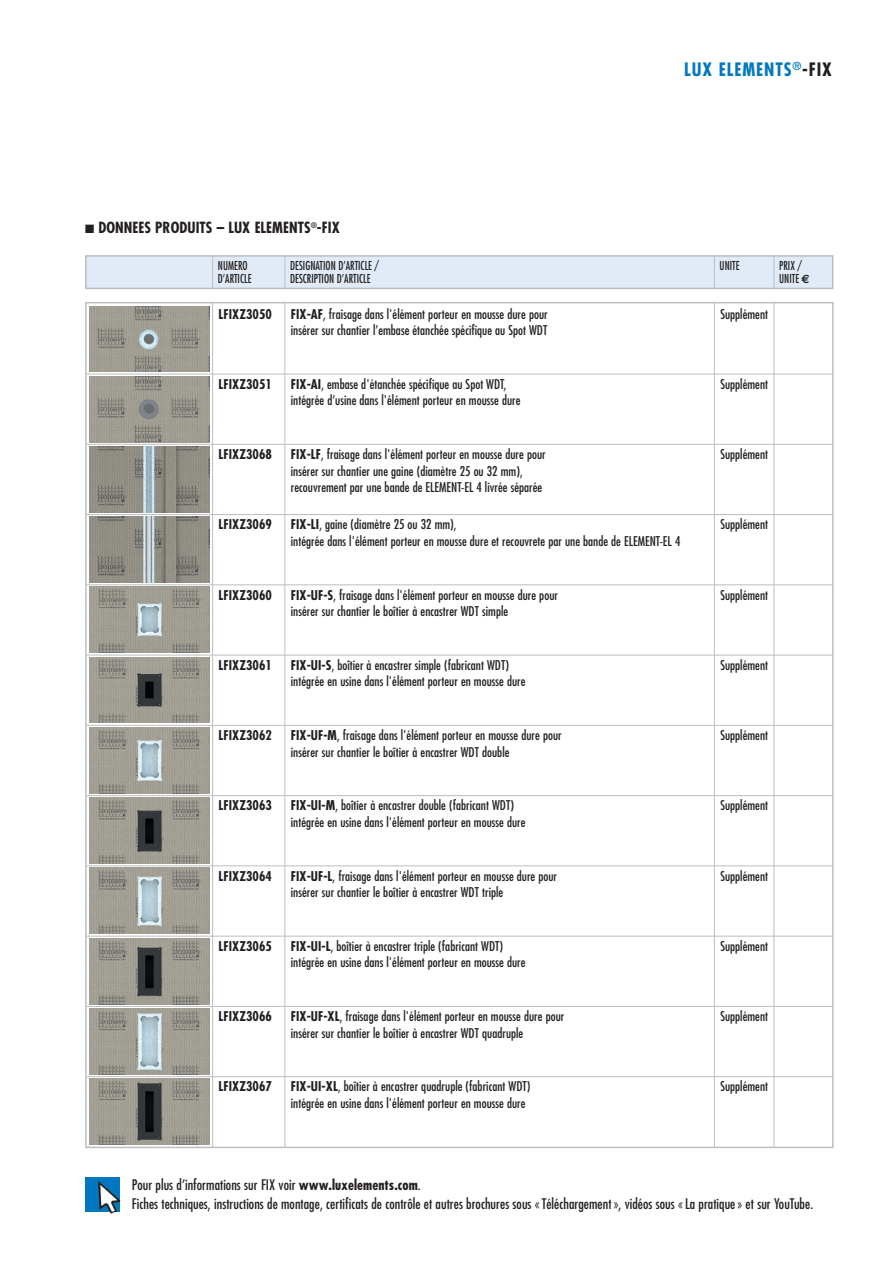
<style>
.page{position:relative;width:893px;height:1263px;background:#fff}
.page>*{position:absolute;margin:0;border:0;box-sizing:border-box;transform-origin:0 0}
.t1{font:700 condensed 18px "Futura";letter-spacing:.05em;color:#0078c0}
.t2{font:700 condensed 15px "Futura";letter-spacing:.005em;color:#231f20}
.t3{font:condensed 14.25px/18.8px "Futura";letter-spacing:.005em;color:#231f20}
.t4{font:condensed 13.2px/16.5px "Futura";letter-spacing:.005em;color:#231f20}
.t5{font:700 condensed 13.2px "Futura";letter-spacing:.005em;color:#231f20}
.t6{font:condensed 12px "Futura";letter-spacing:.005em;color:#231f20;scale:.9 1}
.s1{color:#231f20}
.s2{font-family:"Euro Sans";font-weight:700;font-stretch:normal}
.s3{font-weight:700}
</style>
<div class="page">
<img style="left:89px;top:376px;width:120px;height:66px">
<img style="left:89px;top:446px;width:120px;height:66px">
<img style="left:89px;top:517px;width:120px;height:66px">
<img style="left:89px;top:587px;width:120px;height:66px">
<img style="left:89px;top:657px;width:120px;height:66px">
<img style="left:89px;top:728px;width:120px;height:65px">
<img style="left:89px;top:798px;width:120px;height:66px">
<img style="left:89px;top:868px;width:120px;height:66px">
<img style="left:89px;top:938px;width:120px;height:66px">
<img style="left:89px;top:1008px;width:120px;height:66px">
<img style="left:89px;top:1079px;width:120px;height:66px">
<img style="left:89px;top:306px;width:120px;height:66px">
<hr style="left:212px;top:303px;width:1px;height:844px;background:#bcbdc0">
<hr style="left:285px;top:303px;width:1px;height:844px;background:#bcbdc0">
<hr style="left:714px;top:303px;width:1px;height:844px;background:#bcbdc0">
<hr style="left:773px;top:303px;width:1px;height:844px;background:#bcbdc0">
<hr style="left:87px;top:374px;width:745px;height:1px;background:#bcbdc0">
<hr style="left:87px;top:444px;width:745px;height:1px;background:#bcbdc0">
<hr style="left:87px;top:514px;width:745px;height:1px;background:#bcbdc0">
<hr style="left:87px;top:584px;width:745px;height:1px;background:#bcbdc0">
<hr style="left:87px;top:655px;width:745px;height:1px;background:#bcbdc0">
<hr style="left:87px;top:725px;width:745px;height:1px;background:#bcbdc0">
<hr style="left:87px;top:795px;width:745px;height:1px;background:#bcbdc0">
<hr style="left:87px;top:865px;width:745px;height:1px;background:#bcbdc0">
<hr style="left:87px;top:936px;width:745px;height:1px;background:#bcbdc0">
<hr style="left:87px;top:1006px;width:745px;height:1px;background:#bcbdc0">
<hr style="left:87px;top:1076px;width:745px;height:1px;background:#bcbdc0">
<div style="left:87px;top:257px;width:745px;height:31px;background:#e1ebf7"></div>
<div style="left:85px;top:255px;width:748px;height:34px;border:2px solid #bcbdc0"></div>
<hr style="left:212px;top:255px;width:1px;height:34px;background:#bcbdc0">
<hr style="left:285px;top:255px;width:1px;height:34px;background:#bcbdc0">
<hr style="left:714px;top:255px;width:1px;height:34px;background:#bcbdc0">
<hr style="left:773px;top:255px;width:1px;height:34px;background:#bcbdc0">
<div style="left:85px;top:1178px;width:34px;height:34px;background:#0078c0"></div>
<img style="left:98px;top:1180px;width:23px;height:34px">
<p class="t2" style="left:85px;top:221px;width:256px">■ DONNEES PRODUITS – LUX ELEMENTS<sup>®</sup>-FIX</p>
<h1 class="t1" style="left:684px;top:61px;width:149px">LUX ELEMENTS<sup>®</sup><span class="s1">-FIX</span></h1>
<p class="t6" style="left:218px;top:260px;width:35px">NUMERO</p>
<p class="t6" style="left:290px;top:260px;width:100px">DESIGNATION D’ARTICLE /</p>
<p class="t6" style="left:720px;top:260px;width:24px">UNITE</p>
<p class="t6" style="left:779px;top:260px;width:27px">PRIX /</p>
<p class="t6" style="left:218px;top:273px;width:39px">D’ARTICLE</p>
<p class="t6" style="left:290px;top:273px;width:91px">DESCRIPTION D’ARTICLE</p>
<p class="t6" style="left:779px;top:273px;width:35px">UNITE <span class="s2">€</span></p>
<p class="t5" style="left:219px;top:308px;width:55px">LFIXZ3050</p>
<p class="t4" style="left:291px;top:306px;width:258px"><span class="s3">FIX-AF</span>, fraisage dans l'élément porteur en mousse dure pour</p>
<p class="t4" style="left:720px;top:306px;width:49px">Supplément</p>
<p class="t4" style="left:291px;top:323px;width:258px">insérer sur chantier l’embase étanchée spécifique au Spot WDT</p>
<p class="t5" style="left:219px;top:378px;width:55px">LFIXZ3051</p>
<p class="t4" style="left:291px;top:376px;width:217px"><span class="s3">FIX-AI</span>, embase d'étanchée spécifique au Spot WDT,</p>
<p class="t4" style="left:720px;top:376px;width:49px">Supplément</p>
<p class="t4" style="left:291px;top:393px;width:231px">intégrée d’usine dans l'élément porteur en mousse dure</p>
<p class="t5" style="left:219px;top:448px;width:55px">LFIXZ3068</p>
<p class="t4" style="left:291px;top:447px;width:256px"><span class="s3">FIX-LF</span>, fraisage dans l'élément porteur en mousse dure pour</p>
<p class="t4" style="left:720px;top:447px;width:49px">Supplément</p>
<p class="t4" style="left:291px;top:463px;width:253px">insérer sur chantier une gaine (diamètre 25 ou 32 mm), recouvrement par une bande de ELEMENT-EL 4 livrée séparée</p>
<p class="t5" style="left:219px;top:519px;width:55px">LFIXZ3069</p>
<p class="t4" style="left:291px;top:517px;width:167px"><span class="s3">FIX-LI</span>, gaine (diamètre 25 ou 32 mm),</p>
<p class="t4" style="left:720px;top:517px;width:49px">Supplément</p>
<p class="t4" style="left:291px;top:533px;width:391px">intégrée dans l'élément porteur en mousse dure et recouvrete par une bande de ELEMENT-EL 4</p>
<p class="t5" style="left:219px;top:589px;width:55px">LFIXZ3060</p>
<p class="t4" style="left:291px;top:587px;width:269px"><span class="s3">FIX-UF-S</span>, fraisage dans l'élément porteur en mousse dure pour</p>
<p class="t4" style="left:720px;top:587px;width:49px">Supplément</p>
<p class="t4" style="left:291px;top:604px;width:219px">insérer sur chantier le boîtier à encastrer WDT simple</p>
<p class="t5" style="left:219px;top:659px;width:55px">LFIXZ3061</p>
<p class="t4" style="left:291px;top:657px;width:220px"><span class="s3">FIX-UI-S</span>, boîtier à encastrer simple (fabricant WDT)</p>
<p class="t4" style="left:720px;top:657px;width:49px">Supplément</p>
<p class="t4" style="left:291px;top:674px;width:236px">intégrée en usine dans l'élément porteur en mousse dure</p>
<p class="t5" style="left:219px;top:729px;width:55px">LFIXZ3062</p>
<p class="t4" style="left:291px;top:728px;width:272px"><span class="s3">FIX-UF-M</span>, fraisage dans l'élément porteur en mousse dure pour</p>
<p class="t4" style="left:720px;top:728px;width:49px">Supplément</p>
<p class="t4" style="left:291px;top:744px;width:220px">insérer sur chantier le boîtier à encastrer WDT double</p>
<p class="t5" style="left:219px;top:800px;width:55px">LFIXZ3063</p>
<p class="t4" style="left:291px;top:798px;width:225px"><span class="s3">FIX-UI-M</span>, boîtier à encastrer double (fabricant WDT)</p>
<p class="t4" style="left:720px;top:798px;width:49px">Supplément</p>
<p class="t4" style="left:291px;top:814px;width:236px">intégrée en usine dans l'élément porteur en mousse dure</p>
<p class="t5" style="left:219px;top:870px;width:55px">LFIXZ3064</p>
<p class="t4" style="left:291px;top:868px;width:268px"><span class="s3">FIX-UF-L</span>, fraisage dans l'élément porteur en mousse dure pour</p>
<p class="t4" style="left:720px;top:868px;width:49px">Supplément</p>
<p class="t4" style="left:291px;top:885px;width:214px">insérer sur chantier le boîtier à encastrer WDT triple</p>
<p class="t5" style="left:219px;top:940px;width:55px">LFIXZ3065</p>
<p class="t4" style="left:291px;top:938px;width:214px"><span class="s3">FIX-UI-L</span>, boîtier à encastrer triple (fabricant WDT)</p>
<p class="t4" style="left:720px;top:938px;width:49px">Supplément</p>
<p class="t4" style="left:291px;top:955px;width:236px">intégrée en usine dans l'élément porteur en mousse dure</p>
<p class="t5" style="left:219px;top:1010px;width:55px">LFIXZ3066</p>
<p class="t4" style="left:291px;top:1009px;width:275px"><span class="s3">FIX-UF-XL</span>, fraisage dans l'élément porteur en mousse dure pour</p>
<p class="t4" style="left:720px;top:1009px;width:49px">Supplément</p>
<p class="t4" style="left:291px;top:1025px;width:234px">insérer sur chantier le boîtier à encastrer WDT quadruple</p>
<p class="t5" style="left:219px;top:1081px;width:55px">LFIXZ3067</p>
<p class="t4" style="left:291px;top:1079px;width:241px"><span class="s3">FIX-UI-XL</span>, boîtier à encastrer quadruple (fabricant WDT)</p>
<p class="t4" style="left:720px;top:1079px;width:49px">Supplément</p>
<p class="t4" style="left:291px;top:1095px;width:236px">intégrée en usine dans l'élément porteur en mousse dure</p>
<p class="t3" style="left:132px;top:1176px;width:683px">Pour plus d’informations sur FIX voir <span class="s3">www.luxelements.com</span>.<br>Fiches techniques, instructions de montage, certificats de contrôle et autres brochures sous « Téléchargement », vidéos sous « La pratique » et sur YouTube.</p>
</div>
